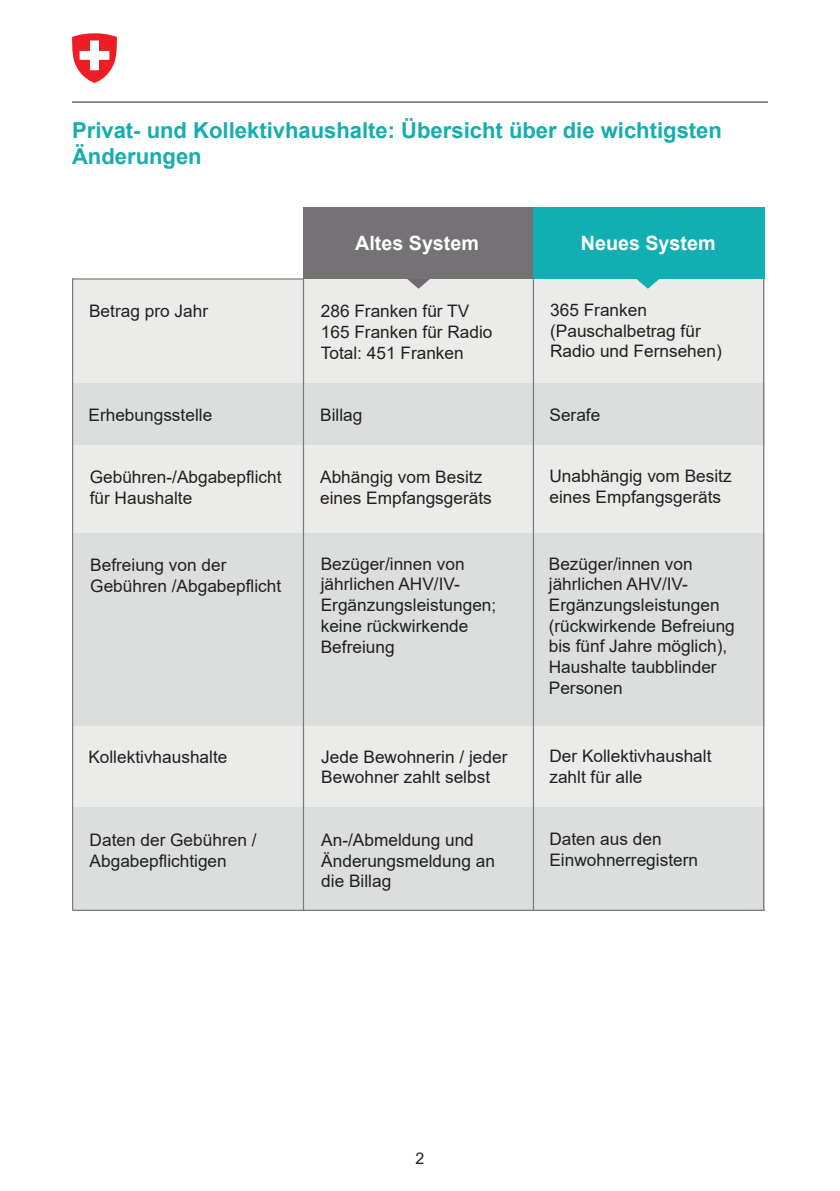
<style>
.page{position:relative;width:840px;height:1191px;background:#fff}
.page>*{position:absolute;margin:0;border:0;box-sizing:border-box;transform-origin:0 0}
.t1{font:700 22px/26.4px "Arial";color:#15adaf}
.t2{font:700 19.8px "Arial";color:#fff}
.t3{font:17.2px/20.6px "Arial";color:#231f20}
.t4{font:16px "Arial";color:#231f20}
</style>
<div class="page">
<svg style="left:72px;top:33px;width:45px;height:50px"></svg>
<hr style="left:72px;top:102px;width:695px;height:1px;background:#231f20">
<div style="left:73px;top:279px;width:690px;height:103px;background:#ebebea"></div>
<div style="left:73px;top:443px;width:690px;height:90px;background:#ebebea"></div>
<div style="left:73px;top:724px;width:690px;height:83px;background:#ebebea"></div>
<div style="left:73px;top:383px;width:690px;height:62px;background:#dcdedd"></div>
<div style="left:73px;top:533px;width:690px;height:192px;background:#dcdedd"></div>
<div style="left:73px;top:806px;width:690px;height:104px;background:#dcdedd"></div>
<div style="left:303px;top:207px;width:231px;height:72px;background:#747275"></div>
<svg style="left:407px;top:279px;width:23px;height:10px"></svg>
<div style="left:532px;top:207px;width:231px;height:72px;background:#11afb2"></div>
<svg style="left:636px;top:279px;width:23px;height:10px"></svg>
<hr style="left:72px;top:278px;width:1px;height:632px;background:#787b7d">
<hr style="left:762px;top:279px;width:1px;height:631px;background:#787b7d">
<hr style="left:72px;top:909px;width:692px;height:2px;background:#787b7d">
<hr style="left:72px;top:278px;width:231px;height:1px;background:#787b7d">
<hr style="left:303px;top:279px;width:1px;height:632px;background:#787b7d">
<hr style="left:532px;top:279px;width:1px;height:632px;background:#787b7d">
<p class="t1" style="left:72px;top:117px;width:651px">Privat- und Kollektivhaushalte: Übersicht über die wichtigsten<br>Änderungen</p>
<p class="t2" style="left:355px;top:229px;width:125px">Altes System</p>
<p class="t2" style="left:580px;top:229px;width:136px">Neues System</p>
<p class="t3" style="left:89px;top:301px;width:120px">Betrag pro Jahr</p>
<p class="t3" style="left:320px;top:301px;width:173px">286 Franken für TV<br>165 Franken für Radio<br>Total: 451 Franken</p>
<p class="t3" style="left:550px;top:299px;width:173px">365 Franken (Pauschalbetrag für<br>Radio und Fernsehen)</p>
<p class="t3" style="left:88px;top:405px;width:125px">Erhebungsstelle</p>
<p class="t3" style="left:320px;top:405px;width:44px">Billag</p>
<p class="t3" style="left:549px;top:404px;width:52px">Serafe</p>
<p class="t3" style="left:90px;top:467px;width:193px">Gebühren-/Abgabepflicht für Haushalte</p>
<p class="t3" style="left:320px;top:467px;width:173px">Abhängig vom Besitz eines Empfangsgeräts</p>
<p class="t3" style="left:549px;top:465px;width:184px">Unabhängig vom Besitz eines Empfangsgeräts</p>
<p class="t3" style="left:90px;top:554px;width:192px">Befreiung von der<br>Gebühren /Abgabepflicht</p>
<p class="t3" style="left:320px;top:553px;width:177px">Bezüger/innen von jährlichen AHV/IV-<br>Ergänzungsleistungen; keine rückwirkende<br>Befreiung</p>
<p class="t3" style="left:548px;top:553px;width:187px">Bezüger/innen von jährlichen AHV/IV-<br>Ergänzungsleistungen (rückwirkende Befreiung bis fünf Jahre möglich),<br>Haushalte taubblinder<br>Personen</p>
<p class="t3" style="left:88px;top:746px;width:140px">Kollektivhaushalte</p>
<p class="t3" style="left:321px;top:746px;width:187px">Jede Bewohnerin / jeder<br>Bewohner zahlt selbst</p>
<p class="t3" style="left:549px;top:745px;width:163px">Der Kollektivhaushalt zahlt für alle</p>
<p class="t3" style="left:90px;top:829px;width:168px">Daten der Gebühren /<br>Abgabepflichtigen</p>
<p class="t3" style="left:321px;top:829px;width:175px">An-/Abmeldung und<br>Änderungsmeldung an die Billag</p>
<p class="t3" style="left:549px;top:828px;width:150px">Daten aus den<br>Einwohnerregistern</p>
<p class="t4" style="left:415px;top:1147px;width:10px">2</p>
</div>
